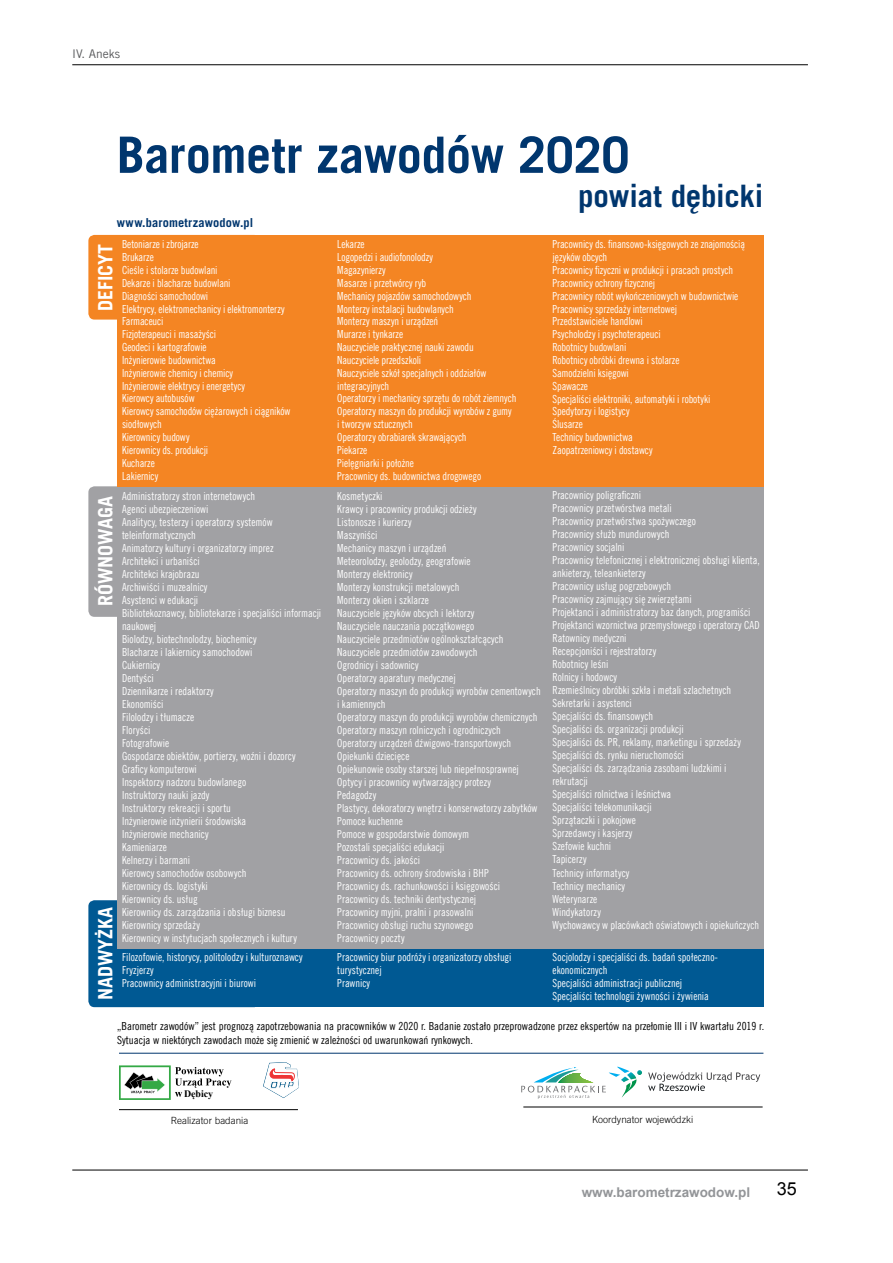
<style>
.page{position:relative;width:893px;height:1263px;background:#fff}
.page>*{position:absolute;margin:0;border:0;box-sizing:border-box;transform-origin:0 0}
.t1{font:700 50.1px "Trade Gothic LT Com";letter-spacing:-.005em;color:#00366e}
.t2{font:700 30.9px "Trade Gothic LT Com";letter-spacing:-.005em;color:#00366e}
.t3{font:700 19.8px "Trade Gothic LT Com";color:#fff}
.t4{font:18px "Arial";color:#000}
.t5{font:700 13.5px "Arial";color:#939598}
.t6{font:700 12.3px "Trade Gothic LT Com";letter-spacing:.01em;color:#00366e}
.naglowek_prawa{font:12px "Trade Gothic LT Com";color:#58595b}
.t7{font:11.1px/13px "Trade Gothic LT Com Cn 18";color:#fff;scale:.95 1}
.t8{font:11.1px/13.4px "Trade Gothic LT Com Cn 18";color:#000}
.t9{font:300 9.9px "Trade Gothic LT Com";color:#000}
.t10{font:700 9.9px "Times New Roman";color:#000}
</style>
<div class="page">
<hr style="left:72px;top:64px;width:736px;height:1px;background:#000">
<hr style="left:72px;top:1170px;width:736px;height:1px;background:#000">
<div style="left:88px;top:235px;width:172px;height:85px;background:#f48523;border-radius:6px"></div>
<hr style="left:119px;top:1053px;width:644px;height:1px;background:#00366e">
<hr style="left:523px;top:1107px;width:240px;height:1px;background:#000">
<svg style="left:648px;top:1072px;width:112px;height:19px"></svg>
<svg style="left:521px;top:1067px;width:121px;height:32px"></svg>
<div style="left:88px;top:900px;width:172px;height:107px;background:#005993;border-radius:6px"></div>
<div style="left:88px;top:486px;width:172px;height:131px;background:#a1a1a4;border-radius:6px"></div>
<div style="left:117px;top:948px;width:646px;height:59px;background:#005993"></div>
<div style="left:117px;top:486px;width:646px;height:463px;background:#a1a1a4"></div>
<div style="left:117px;top:235px;width:646px;height:252px;background:#f48523"></div>
<svg style="left:119px;top:1065px;width:113px;height:35px"></svg>
<div style="left:184px;top:1088px;width:54px;height:11px;background:#fff"></div>
<svg style="left:263px;top:1062px;width:36px;height:36px"></svg>
<hr style="left:119px;top:1109px;width:179px;height:1px;background:#000">
<p class="naglowek_prawa" style="left:72px;top:46px;width:49px">IV. Aneks</p>
<p class="t1" style="left:117px;top:124px;width:514px">Barometr zawodów 2020</p>
<p class="t2" style="left:578px;top:177px;width:187px">powiat dębicki</p>
<p class="t6" style="left:117px;top:215px;width:138px">www.barometrzawodow.pl</p>
<p class="t3" style="left:93px;top:311px;width:69px;rotate:-90deg">DEFICYT</p>
<p class="t3" style="left:93px;top:606px;width:112px;rotate:-90deg">RÓWNOWAGA</p>
<p class="t3" style="left:93px;top:1000px;width:95px;rotate:-90deg">NADWYŻKA</p>
<p class="t7" style="left:122px;top:238px;width:179px">Betoniarze i zbrojarze<br>Brukarze<br>Cieśle i stolarze budowlani<br>Dekarze i blacharze budowlani<br>Diagności samochodowi<br>Elektrycy, elektromechanicy i elektromonterzy<br>Farmaceuci<br>Fizjoterapeuci i masażyści<br>Geodeci i kartografowie<br>Inżynierowie budownictwa<br>Inżynierowie chemicy i chemicy<br>Inżynierowie elektrycy i energetycy<br>Kierowcy autobusów<br>Kierowcy samochodów ciężarowych i ciągników siodłowych<br>Kierownicy budowy<br>Kierownicy ds. produkcji<br>Kucharze<br>Lakiernicy</p>
<p class="t7" style="left:337px;top:238px;width:190px">Lekarze<br>Logopedzi i audiofonolodzy<br>Magazynierzy<br>Masarze i przetwórcy ryb<br>Mechanicy pojazdów samochodowych<br>Monterzy instalacji budowlanych<br>Monterzy maszyn i urządzeń<br>Murarze i tynkarze<br>Nauczyciele praktycznej nauki zawodu<br>Nauczyciele przedszkoli<br>Nauczyciele szkół specjalnych i oddziałów integracyjnych<br>Operatorzy i mechanicy sprzętu do robót ziemnych<br>Operatorzy maszyn do produkcji wyrobów z gumy i tworzyw sztucznych<br>Operatorzy obrabiarek skrawających<br>Piekarze<br>Pielęgniarki i położne<br>Pracownicy ds. budownictwa drogowego</p>
<p class="t7" style="left:553px;top:238px;width:204px">Pracownicy ds. finansowo-księgowych ze znajomością języków obcych<br>Pracownicy fizyczni w produkcji i pracach prostych<br>Pracownicy ochrony fizycznej<br>Pracownicy robót wykończeniowych w budownictwie<br>Pracownicy sprzedaży internetowej<br>Przedstawiciele handlowi<br>Psycholodzy i psychoterapeuci<br>Robotnicy budowlani<br>Robotnicy obróbki drewna i stolarze<br>Samodzielni księgowi<br>Spawacze<br>Specjaliści elektroniki, automatyki i robotyki<br>Spedytorzy i logistycy<br>Ślusarze<br>Technicy budownictwa<br>Zaopatrzeniowcy i dostawcy</p>
<p class="t7" style="left:122px;top:489px;width:211px">Administratorzy stron internetowych<br>Agenci ubezpieczeniowi<br>Analitycy, testerzy i operatorzy systemów teleinformatycznych<br>Animatorzy kultury i organizatorzy imprez<br>Architekci i urbaniści<br>Architekci krajobrazu<br>Archiwiści i muzealnicy<br>Asystenci w edukacji<br>Bibliotekoznawcy, bibliotekarze i specjaliści informacji naukowej<br>Biolodzy, biotechnolodzy, biochemicy<br>Blacharze i lakiernicy samochodowi<br>Cukiernicy<br>Dentyści<br>Dziennikarze i redaktorzy<br>Ekonomiści<br>Filolodzy i tłumacze<br>Floryści<br>Fotografowie<br>Gospodarze obiektów, portierzy, woźni i dozorcy<br>Graficy komputerowi<br>Inspektorzy nadzoru budowlanego<br>Instruktorzy nauki jazdy<br>Instruktorzy rekreacji i sportu<br>Inżynierowie inżynierii środowiska<br>Inżynierowie mechanicy<br>Kamieniarze<br>Kelnerzy i barmani<br>Kierowcy samochodów osobowych<br>Kierownicy ds. logistyki<br>Kierownicy ds. usług<br>Kierownicy ds. zarządzania i obsługi biznesu<br>Kierownicy sprzedaży<br>Kierownicy w instytucjach społecznych i kultury</p>
<p class="t7" style="left:337px;top:489px;width:216px">Kosmetyczki<br>Krawcy i pracownicy produkcji odzieży<br>Listonosze i kurierzy<br>Maszyniści<br>Mechanicy maszyn i urządzeń<br>Meteorolodzy, geolodzy, geografowie<br>Monterzy elektronicy<br>Monterzy konstrukcji metalowych<br>Monterzy okien i szklarze<br>Nauczyciele języków obcych i lektorzy<br>Nauczyciele nauczania początkowego<br>Nauczyciele przedmiotów ogólnokształcących Nauczyciele przedmiotów zawodowych<br>Ogrodnicy i sadownicy<br>Operatorzy aparatury medycznej<br>Operatorzy maszyn do produkcji wyrobów cementowych i kamiennych<br>Operatorzy maszyn do produkcji wyrobów chemicznych Operatorzy maszyn rolniczych i ogrodniczych Operatorzy urządzeń dźwigowo-transportowych Opiekunki dziecięce<br>Opiekunowie osoby starszej lub niepełnosprawnej Optycy i pracownicy wytwarzający protezy<br>Pedagodzy<br>Plastycy, dekoratorzy wnętrz i konserwatorzy zabytków Pomoce kuchenne<br>Pomoce w gospodarstwie domowym<br>Pozostali specjaliści edukacji<br>Pracownicy ds. jakości<br>Pracownicy ds. ochrony środowiska i BHP<br>Pracownicy ds. rachunkowości i księgowości Pracownicy ds. techniki dentystycznej<br>Pracownicy myjni, pralni i prasowalni<br>Pracownicy obsługi ruchu szynowego<br>Pracownicy poczty</p>
<p class="t7" style="left:553px;top:489px;width:220px">Pracownicy poligraficzni<br>Pracownicy przetwórstwa metali<br>Pracownicy przetwórstwa spożywczego<br>Pracownicy służb mundurowych<br>Pracownicy socjalni<br>Pracownicy telefonicznej i elektronicznej obsługi klienta, ankieterzy, teleankieterzy<br>Pracownicy usług pogrzebowych<br>Pracownicy zajmujący się zwierzętami<br>Projektanci i administratorzy baz danych, programiści<br>Projektanci wzornictwa przemysłowego i operatorzy CAD<br>Ratownicy medyczni<br>Recepcjoniści i rejestratorzy<br>Robotnicy leśni<br>Rolnicy i hodowcy<br>Rzemieślnicy obróbki szkła i metali szlachetnych<br>Sekretarki i asystenci<br>Specjaliści ds. finansowych<br>Specjaliści ds. organizacji produkcji<br>Specjaliści ds. PR, reklamy, marketingu i sprzedaży<br>Specjaliści ds. rynku nieruchomości<br>Specjaliści ds. zarządzania zasobami ludzkimi i rekrutacji<br>Specjaliści rolnictwa i leśnictwa<br>Specjaliści telekomunikacji<br>Sprzątaczki i pokojowe<br>Sprzedawcy i kasjerzy<br>Szefowie kuchni<br>Tapicerzy<br>Technicy informatycy<br>Technicy mechanicy<br>Weterynarze<br>Windykatorzy<br>Wychowawcy w placówkach oświatowych i opiekuńczych</p>
<p class="t7" style="left:122px;top:950px;width:192px">Filozofowie, historycy, politolodzy i kulturoznawcy<br>Fryzjerzy<br>Pracownicy administracyjni i biurowi</p>
<p class="t7" style="left:337px;top:950px;width:185px">Pracownicy biur podróży i organizatorzy obsługi turystycznej<br>Prawnicy</p>
<p class="t7" style="left:553px;top:950px;width:176px">Socjolodzy i specjaliści ds. badań społeczno&shy;ekonomicznych<br>Specjaliści administracji publicznej Specjaliści technologii żywności i żywienia</p>
<p class="t8" style="left:117px;top:1020px;width:648px">„Barometr zawodów” jest prognozą zapotrzebowania na pracowników w 2020 r. Badanie zostało przeprowadzone przez ekspertów na przełomie III i IV kwartału 2019 r.<br>Sytuacja w niektórych zawodach może się zmienić w zależności od uwarunkowań rynkowych.</p>
<p class="t10" style="left:184px;top:1086px;width:31px">Dębicy</p>
<p class="t9" style="left:139px;top:1114px;width:79px">Realizator badania</p>
<p class="t9" style="left:592px;top:1113px;width:103px">Koordynator wojewódzki</p>
<p class="t9" style="left:171px;top:1114px;width:79px">Realizator badania</p>
<p class="t5" style="left:582px;top:1183px;width:170px">www.barometrzawodow.pl</p>
<h3 class="t4" style="left:777px;top:1177px;width:22px">35</h3>
</div>
